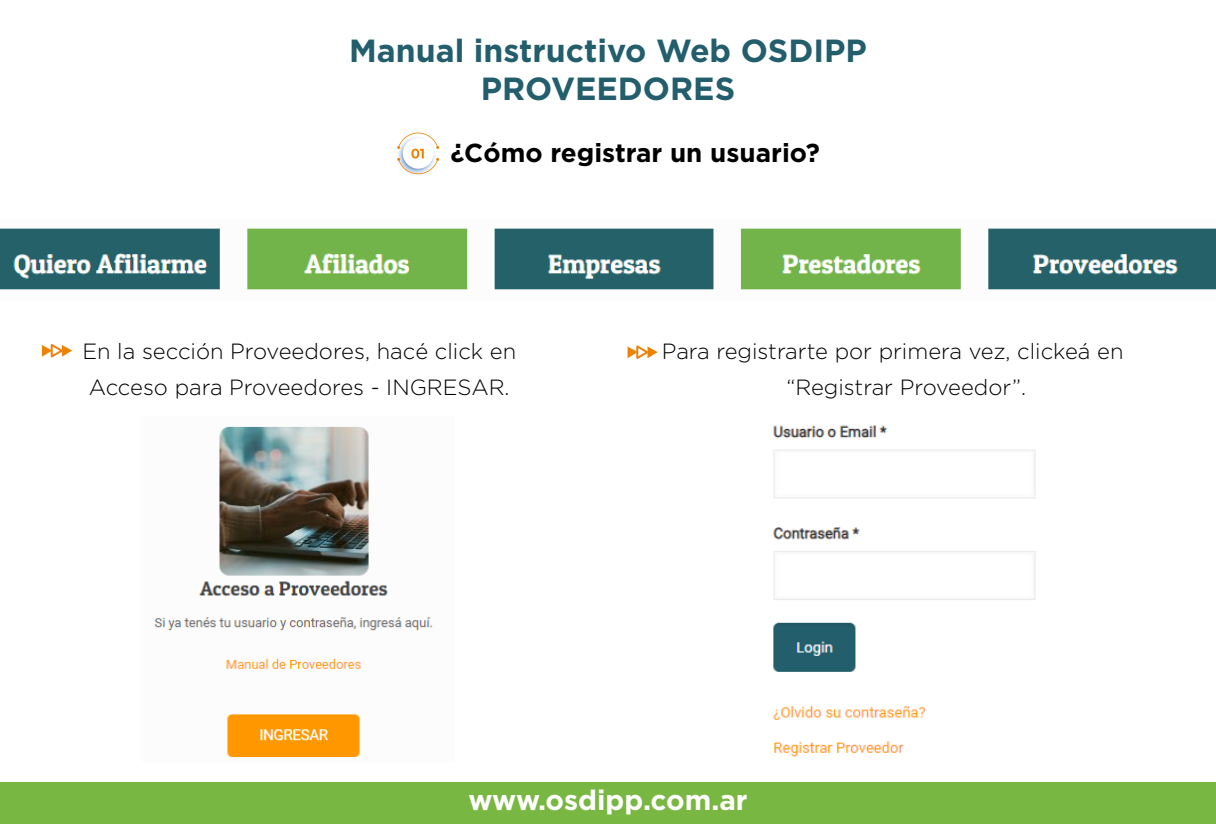
<style>
.page{position:relative;width:1216px;height:824px;background:#fff}
.page>*{position:absolute;margin:0;border:0;box-sizing:border-box;transform-origin:0 0}
.t1{font:700 32px/38.4px "Gotham";color:#235e6c;text-align:center}
.t2{font:700 28px "Gotham";color:#fff}
.t3{font:700 26px "Gotham";color:#000}
.t4{font:300 22px/36px "Gotham";color:#000}
</style>
<div class="page">
<img style="left:0;top:228px;width:1216px;height:62px">
<svg style="left:397px;top:133px;width:42px;height:41px"></svg>
<svg style="left:42px;top:344px;width:30px;height:14px"></svg>
<div style="left:0;top:782px;width:1216px;height:42px;background:#78b741"></div>
<svg style="left:628px;top:345px;width:30px;height:14px"></svg>
<img style="left:154px;top:426px;width:279px;height:332px">
<img style="left:773px;top:425px;width:263px;height:332px">
<h1 class="t1" style="left:349px;top:30px;width:519px">Manual instructivo Web OSDIPP<br>PROVEEDORES</h1>
<p class="t3" style="left:451px;top:138px;width:371px">¿Cómo registrar un usuario?</p>
<p class="t4" style="left:82px;top:333px;width:435px">En la sección Proveedores, hacé click en<br>Acceso para Proveedores - INGRESAR.</p>
<p class="t4" style="left:786px;top:333px;width:339px;text-indent:-124px">Para registrarte por primera vez, clickeá en “Registrar Proveedor”.</p>
<p class="t2" style="left:468px;top:784px;width:281px">www.osdipp.com.ar</p>
</div>
